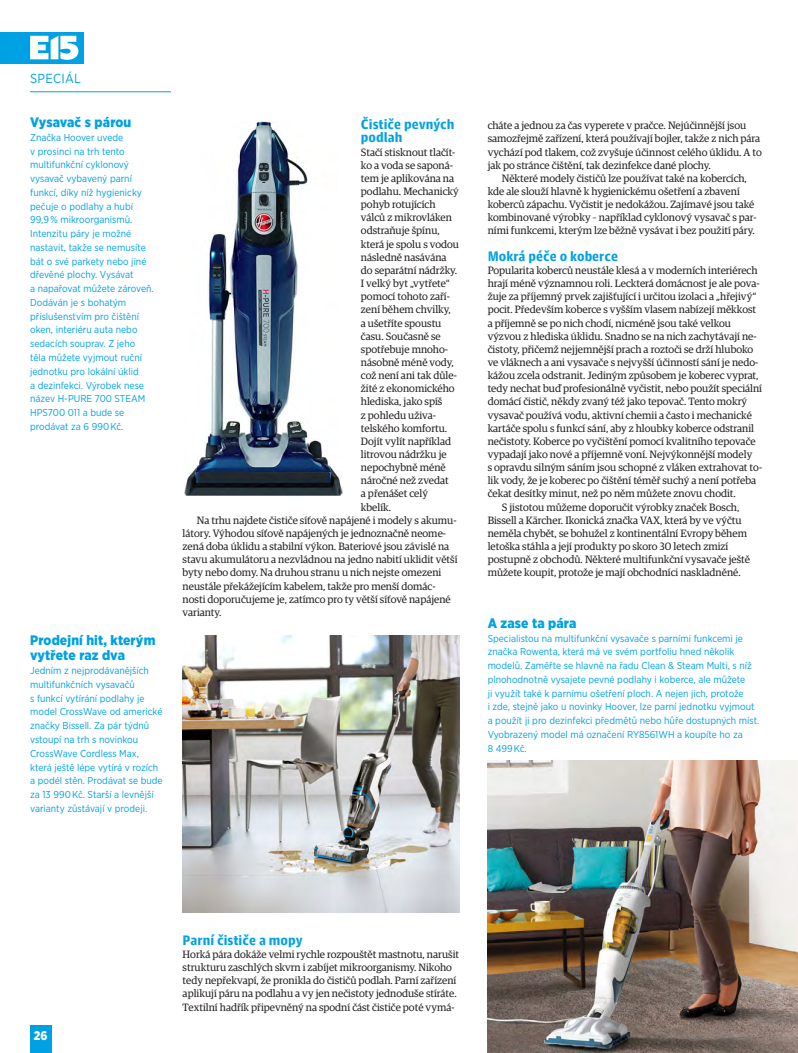
<style>
.page{position:relative;width:798px;height:1053px;background:#fff}
.page>*{position:absolute;margin:0;border:0;box-sizing:border-box;transform-origin:0 0}
.t1{font:900 13.75px/15px "Gotham Narrow";letter-spacing:.01em;color:#00a1e3}
.t2{font:900 13.75px/13.1px "Guardian Agate Sans 4";color:#00a1e3}
.t3{font:13.12px "Gotham Narrow";letter-spacing:.02em;color:#00a1e3}
.t4{font:900 12.5px "Gotham Narrow";color:#fff;scale:.96 1}
.t5{font:10.62px/13.1px "Guardian Egyp";color:#231f20}
.t6{font:10px/13.8px "Gotham Narrow";color:#00a1e3}
</style>
<div class="page">
<hr style="left:30px;top:92px;width:141px;height:1px;background:#00a1e3">
<div style="left:0;top:32px;width:84px;height:32px;background:#00a1e3"></div>
<svg style="left:30px;top:36px;width:48px;height:24px"></svg>
<div style="left:30px;top:1025px;width:21px;height:27px;background:#00a1e3"></div>
<img style="left:182px;top:635px;width:277px;height:276px">
<img style="left:185px;top:121px;width:158px;height:375px">
<img style="left:487px;top:760px;width:310px;height:292px">
<p class="t3" style="left:30px;top:70px;width:52px">SPECIÁL</p>
<p class="t1" style="left:30px;top:115px;width:103px">Vysavač s párou</p>
<p class="t6" style="left:30px;top:130px;width:125px">Značka Hoover uvede<br>v prosinci na trh tento multifunkční cyklonový vysavač vybavený parní funkcí, díky níž hygienicky pečuje o podlahy a hubí<br>99,9 % mikroorganismů.<br>Intenzitu páry je možné nastavit, takže se nemusíte bát o své parkety nebo jiné dřevěné plochy. Vysávat<br>a napařovat můžete zároveň.<br>Dodáván je s bohatým příslušenstvím pro čištění oken, interiéru auta nebo sedacích souprav. Z jeho<br>těla můžete vyjmout ruční jednotku pro lokální úklid<br>a dezinfekci. Výrobek nese název H-PURE 700 STEAM<br>HPS700 011 a bude se prodávat za 6 990 Kč.</p>
<p class="t1" style="left:30px;top:633px;width:127px">Prodejní hit, kterým vytřete raz dva</p>
<p class="t6" style="left:30px;top:663px;width:134px">Jedním z nejprodávanějších multifunkčních vysavačů<br>s funkcí vytírání podlahy je model CrossWave od americké značky Bissell. Za pár týdnů vstoupí na trh s novinkou<br>CrossWave Cordless Max, která ještě lépe vytírá v rozích a podél stěn. Prodávat se bude za 13 990 Kč. Starší a levnější varianty zůstávají v prodeji.</p>
<p class="t2" style="left:361px;top:117px;width:95px">Čističe pevných podlah</p>
<p class="t5" style="left:361px;top:145px;width:96px">Stačí stisknout tlačít-</p>
<p class="t5" style="left:361px;top:158px;width:93px">ko a voda se saponá-</p>
<p class="t5" style="left:361px;top:171px;width:95px">tem je aplikována na</p>
<p class="t5" style="left:361px;top:184px;width:99px">podlahu. Mechanický</p>
<p class="t5" style="left:361px;top:197px;width:76px">pohyb rotujících</p>
<p class="t5" style="left:361px;top:210px;width:93px">válců z mikrovláken</p>
<p class="t5" style="left:361px;top:223px;width:80px">odstraňuje špínu,</p>
<p class="t5" style="left:361px;top:237px;width:100px">která je spolu s vodou</p>
<p class="t5" style="left:361px;top:250px;width:87px">následně nasávána</p>
<p class="t5" style="left:361px;top:263px;width:98px">do separátní nádržky.</p>
<p class="t5" style="left:361px;top:276px;width:90px">I velký byt „vytřete“</p>
<p class="t5" style="left:361px;top:289px;width:90px">pomocí tohoto zaří-</p>
<p class="t5" style="left:361px;top:302px;width:91px">zení během chvilky,</p>
<p class="t5" style="left:361px;top:315px;width:82px">a ušetříte spoustu</p>
<p class="t5" style="left:361px;top:329px;width:81px">času. Současně se</p>
<p class="t5" style="left:361px;top:342px;width:89px">spotřebuje mnoho-</p>
<p class="t5" style="left:361px;top:355px;width:94px">násobně méně vody,</p>
<p class="t5" style="left:361px;top:368px;width:97px">což není ani tak důle-</p>
<p class="t5" style="left:361px;top:381px;width:95px">žité z ekonomického</p>
<p class="t5" style="left:361px;top:394px;width:83px">hlediska, jako spíš</p>
<p class="t5" style="left:361px;top:407px;width:77px">z pohledu uživa-</p>
<p class="t5" style="left:361px;top:421px;width:88px">telského komfortu.</p>
<p class="t5" style="left:361px;top:434px;width:92px">Dojít vylít například</p>
<p class="t5" style="left:361px;top:447px;width:87px">litrovou nádržku je</p>
<p class="t5" style="left:361px;top:460px;width:86px">nepochybně méně</p>
<p class="t5" style="left:361px;top:473px;width:89px">náročné než zvedat</p>
<p class="t5" style="left:361px;top:486px;width:68px">a přenášet celý</p>
<p class="t5" style="left:361px;top:499px;width:32px">kbelík.</p>
<p class="t5" style="left:197px;top:513px;width:261px">Na trhu najdete čističe síťově napájené i modely s akumu-</p>
<p class="t5" style="left:182px;top:526px;width:265px">látory. Výhodou síťově napájených je jednoznačně neome-</p>
<p class="t5" style="left:182px;top:539px;width:268px">zená doba úklidu a stabilní výkon. Bateriové jsou závislé na</p>
<p class="t5" style="left:182px;top:552px;width:276px">stavu akumulátoru a nezvládnou na jedno nabití uklidit větší</p>
<p class="t5" style="left:182px;top:565px;width:260px">byty nebo domy. Na druhou stranu u nich nejste omezeni</p>
<p class="t5" style="left:182px;top:578px;width:254px">neustále překážejícím kabelem, takže pro menší domác-</p>
<p class="t5" style="left:182px;top:591px;width:269px">nosti doporučujeme je, zatímco pro ty větší síťově napájené</p>
<p class="t5" style="left:182px;top:605px;width:40px">varianty.</p>
<p class="t5" style="left:487px;top:118px;width:275px">cháte a jednou za čas vyperete v pračce. Nejúčinnější jsou samozřejmě zařízení, která používají bojler, takže z nich pára vychází pod tlakem, což zvyšuje účinnost celého úklidu. A to jak po stránce čištění, tak dezinfekce dané plochy.</p>
<p class="t5" style="left:487px;top:171px;width:270px;text-indent:14px">Některé modely čističů lze používat také na kobercích, kde ale slouží hlavně k hygienickému ošetření a zbavení koberců zápachu. Vyčistit je nedokážou. Zajímavé jsou také kombinované výrobky – například cyklonový vysavač s par&shy;ními funkcemi, kterým lze běžně vysávat i bez použití páry.</p>
<p class="t2" style="left:487px;top:249px;width:132px">Mokrá péče o koberce</p>
<p class="t5" style="left:487px;top:263px;width:271px">Popularita koberců neustále klesá a v moderních interiérech</p>
<p class="t5" style="left:487px;top:276px;width:273px">hrají méně významnou roli. Leckterá domácnost je ale pova-</p>
<p class="t5" style="left:487px;top:289px;width:270px">žuje za příjemný prvek zajišťující i určitou izolaci a „hřejivý“</p>
<p class="t5" style="left:487px;top:302px;width:270px">pocit. Především koberce s vyšším vlasem nabízejí měkkost</p>
<p class="t5" style="left:487px;top:315px;width:245px">a příjemně se po nich chodí, nicméně jsou také velkou</p>
<p class="t5" style="left:487px;top:329px;width:270px">výzvou z hlediska úklidu. Snadno se na nich zachytávají ne-</p>
<p class="t5" style="left:487px;top:342px;width:267px">čistoty, přičemž nejjemnější prach a roztoči se drží hluboko</p>
<p class="t5" style="left:487px;top:355px;width:272px">ve vláknech a ani vysavače s nejvyšší účinností sání je nedo-</p>
<p class="t5" style="left:487px;top:368px;width:272px">kážou zcela odstranit. Jediným způsobem je koberec vyprat,</p>
<p class="t5" style="left:487px;top:381px;width:276px">tedy nechat buď profesionálně vyčistit, nebo použít speciální</p>
<p class="t5" style="left:487px;top:394px;width:261px">domácí čistič, někdy zvaný též jako tepovač. Tento mokrý</p>
<p class="t5" style="left:487px;top:407px;width:266px">vysavač používá vodu, aktivní chemii a často i mechanické</p>
<p class="t5" style="left:487px;top:421px;width:268px">kartáče spolu s funkcí sání, aby z hloubky koberce odstranil</p>
<p class="t5" style="left:487px;top:434px;width:269px">nečistoty. Koberce po vyčištění pomocí kvalitního tepovače</p>
<p class="t5" style="left:487px;top:447px;width:266px">vypadají jako nové a příjemně voní. Nejvýkonnější modely</p>
<p class="t5" style="left:487px;top:460px;width:276px">s opravdu silným sáním jsou schopné z vláken extrahovat to-</p>
<p class="t5" style="left:487px;top:473px;width:270px">lik vody, že je koberec po čištění téměř suchý a není potřeba</p>
<p class="t5" style="left:487px;top:486px;width:249px">čekat desítky minut, než po něm můžete znovu chodit.</p>
<p class="t5" style="left:501px;top:499px;width:239px">S jistotou můžeme doporučit výrobky značek Bosch,</p>
<p class="t5" style="left:487px;top:513px;width:255px">Bissell a Kärcher. Ikonická značka VAX, která by ve výčtu</p>
<p class="t5" style="left:487px;top:526px;width:261px">neměla chybět, se bohužel z kontinentální Evropy během</p>
<p class="t5" style="left:487px;top:539px;width:242px">letoška stáhla a její produkty po skoro 30 letech zmizí</p>
<p class="t5" style="left:487px;top:552px;width:264px">postupně z obchodů. Některé multifunkční vysavače ještě</p>
<p class="t5" style="left:487px;top:565px;width:254px">můžete koupit, protože je mají obchodníci naskladněné.</p>
<p class="t1" style="left:487px;top:615px;width:90px">A zase ta pára</p>
<p class="t6" style="left:487px;top:631px;width:273px">Specialistou na multifunkční vysavače s parními funkcemi je značka Rowenta, která má ve svém portfoliu hned několik modelů. Zaměřte se hlavně na řadu Clean &amp; Steam Multi, s níž plnohodnotně vysajete pevné podlahy i koberce, ale můžete<br>ji využít také k parnímu ošetření ploch. A nejen jich, protože<br>i zde, stejně jako u novinky Hoover, lze parní jednotku vyjmout a použít ji pro dezinfekci předmětů nebo hůře dostupných míst.<br>Vyobrazený model má označení RY8561WH a koupíte ho za<br>8 499 Kč.</p>
<p class="t4" style="left:34px;top:1026px;width:16px">26</p>
<p class="t2" style="left:182px;top:932px;width:121px">Parní čističe a mopy</p>
<p class="t5" style="left:182px;top:946px;width:278px">Horká pára dokáže velmi rychle rozpouštět mastnotu, narušit strukturu zaschlých skvrn i zabíjet mikroorganismy. Nikoho tedy nepřekvapí, že pronikla do čističů podlah. Parní zařízení aplikují páru na podlahu a vy jen nečistoty jednoduše stíráte.<br>Textilní hadřík připevněný na spodní část čističe poté vymá-</p>
</div>
